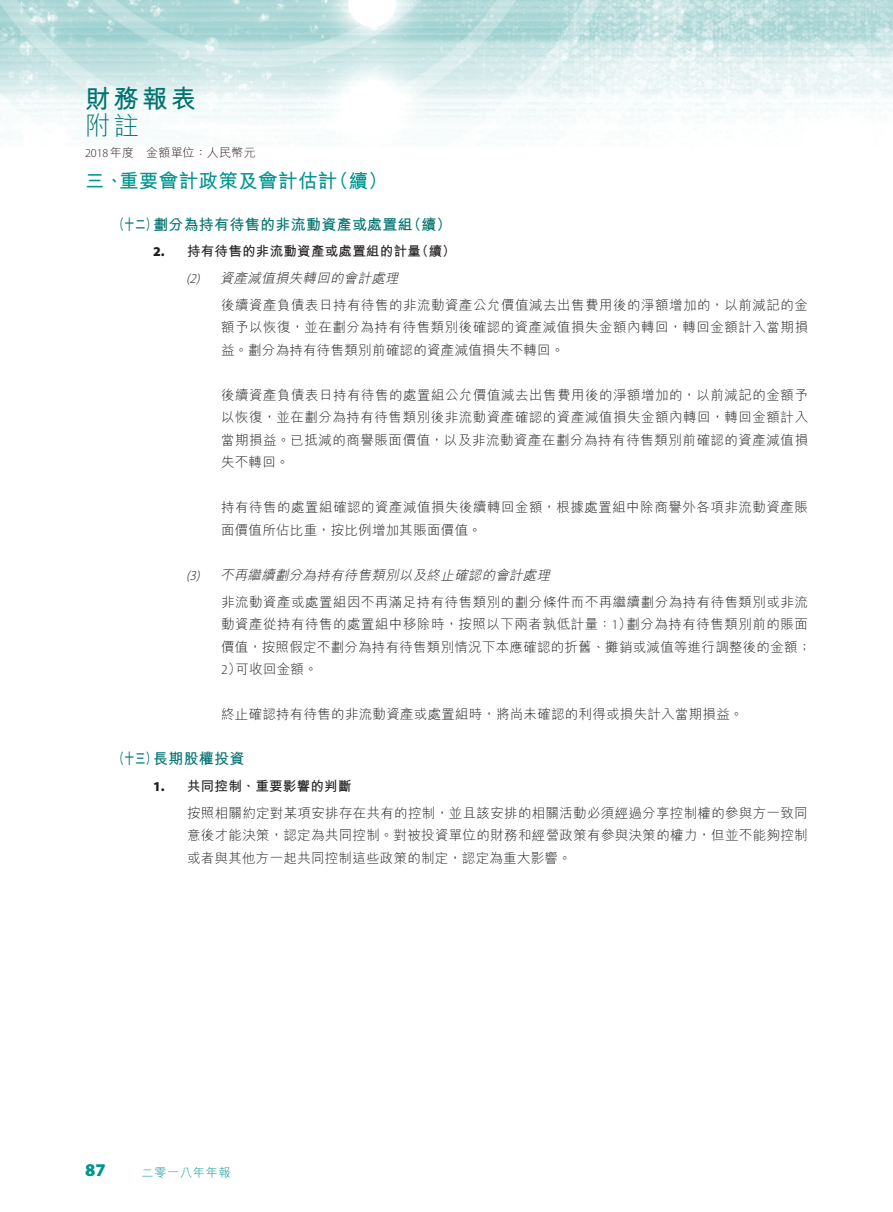
<style>
.page{position:relative;width:893px;height:1212px;background:#fff}
.page>*{position:absolute;margin:0;border:0;box-sizing:border-box;transform-origin:0 0}
.t1{font:700 25.5px "M Hei HK";color:#00736e}
.t2{font:300 25.5px "M Hei HK";color:#00736e}
._01_H1{font:700 19.5px "M Hei HK";letter-spacing:.02em;color:#009590}
.t3{font:900 18px "Myriad Pro";color:#009590}
._02_H2{font:700 15px "M Hei HK";letter-spacing:.02em;color:#00736e}
._02_H2-2{font:700 15px "M Hei HK";letter-spacing:.02em;color:#00736e;scale:.7 1}
._00_txt{font:300 13.5px/22.5px "M Hei HK";letter-spacing:.035em;color:#231f20;text-align:justify}
._04_H4{font:italic 300 13.5px "M Hei HK";color:#231f20}
._03_H3{font:700 13.5px "M Hei HK";letter-spacing:.02em;color:#231f20}
._04_H4-2{font:italic 300 13.5px "Myriad Pro";color:#231f20}
._03_H3-2{font:900 13.5px "Myriad Pro";color:#231f20}
.t4{font:300 12px "M Hei HK";letter-spacing:.02em;color:#231f20}
.t5{font:300 12px "M Hei HK";letter-spacing:.07em;color:#009590}
.t6{font:300 12px "Myriad Pro";color:#231f20}
.s1{font-family:"M Hei HK"}
.s2{font-family:"Myriad Pro"}
</style>
<div class="page">
<img style="left:0;top:0;width:893px;height:145px">
<h1 class="t1" style="left:85px;top:80px;width:113px">財務報表</h1>
<h1 class="t2" style="left:85px;top:112px;width:56px">附註</h1>
<p class="t4" style="left:146px;top:147px;width:111px">金額單位：人民幣元</p>
<p class="t6" style="left:85px;top:146px;width:51px">2018<span class="s1">年度</span></p>
<p class="_01_H1" style="left:119px;top:166px;width:220px">重要會計政策及會計估計</p>
<p class="_01_H1" style="left:329px;top:166px;width:60px">（續(</p>
<p class="_01_H1" style="left:85px;top:166px;width:40px">三、</p>
<p class="_02_H2" style="left:153px;top:213px;width:261px">劃分為持有待售的非流動資產或處置組</p>
<p class="_02_H2-2" style="left:114px;top:213px;width:62px">（十二）</p>
<p class="_02_H2" style="left:407px;top:213px;width:46px">（續(</p>
<p class="_03_H3-2" style="left:153px;top:243px;width:13px">2.</p>
<p class="_03_H3" style="left:187px;top:241px;width:235px">持有待售的非流動資產或處置組的計量</p>
<p class="_03_H3" style="left:415px;top:241px;width:42px">（續(</p>
<p class="_04_H4-2" style="left:186px;top:270px;width:19px">)2(</p>
<p class="_04_H4-2" style="left:186px;top:567px;width:19px">)3(</p>
<p class="_04_H4" style="left:220px;top:271px;width:183px">資產減值損失轉回的會計處理</p>
<p class="_00_txt" style="left:221px;top:293px;width:588px">後續資產負債表日持有待售的非流動資產公允價值減去出售費用後的淨額增加的，以前減記的金額予以恢復，並在劃分為持有待售類別後確認的資產減值損失金額內轉回，轉回金額計入當期損益。劃分為持有待售類別前確認的資產減值損失不轉回。</p>
<p class="_00_txt" style="left:221px;top:383px;width:588px">後續資產負債表日持有待售的處置組公允價值減去出售費用後的淨額增加的，以前減記的金額予以恢復，並在劃分為持有待售類別後非流動資產確認的資產減值損失金額內轉回，轉回金額計入當期損益。已抵減的商譽賬面價值，以及非流動資產在劃分為持有待售類別前確認的資產減值損失不轉回。</p>
<p class="_00_txt" style="left:221px;top:496px;width:588px">持有待售的處置組確認的資產減值損失後續轉回金額，根據處置組中除商譽外各項非流動資產賬面價值所佔比重，按比例增加其賬面價值。</p>
<p class="_04_H4" style="left:220px;top:568px;width:335px">不再繼續劃分為持有待售類別以及終止確認的會計處理</p>
<p class="_00_txt" style="left:221px;top:590px;width:588px;text-align:right">非流動資產或處置組因不再滿足持有待售類別的劃分條件而不再繼續劃分為持有待售類別或非流劃分為持有待售類別前的賬面</p>
<p class="_00_txt" style="left:221px;top:613px;width:412px">動資產從持有待售的處置組中移除時，按照以下兩者孰低計量：<span class="s2">1</span>）</p>
<p class="_00_txt" style="left:221px;top:635px;width:591px">價值，按照假定不劃分為持有待售類別情況下本應確認的折舊、攤銷或減值等進行調整後的金額;</p>
<p class="_00_txt" style="left:236px;top:658px;width:84px">可收回金額。</p>
<p class="_00_txt" style="left:221px;top:658px;width:22px">）<span class="s2">2</span></p>
<p class="_00_txt" style="left:221px;top:703px;width:524px">終止確認持有待售的非流動資產或處置組時，將尚未確認的利得或損失計入當期損益。</p>
<p class="_02_H2" style="left:153px;top:748px;width:93px">長期股權投資</p>
<p class="_02_H2-2" style="left:114px;top:748px;width:62px">（十三）</p>
<p class="_03_H3-2" style="left:153px;top:777px;width:13px">1.</p>
<p class="_03_H3" style="left:187px;top:776px;width:166px">共同控制、重要影響的判斷</p>
<p class="_00_txt" style="left:187px;top:801px;width:622px">按照相關約定對某項安排存在共有的控制，並且該安排的相關活動必須經過分享控制權的參與方一致同意後才能決策，認定為共同控制。對被投資單位的財務和經營政策有參與決策的權力，但並不能夠控制或者與其他方一起共同控制這些政策的制定，認定為重大影響。</p>
<h3 class="t3" style="left:85px;top:1158px;width:22px">87</h3>
<p class="t5" style="left:142px;top:1166px;width:91px">二零一八年年報</p>
</div>
